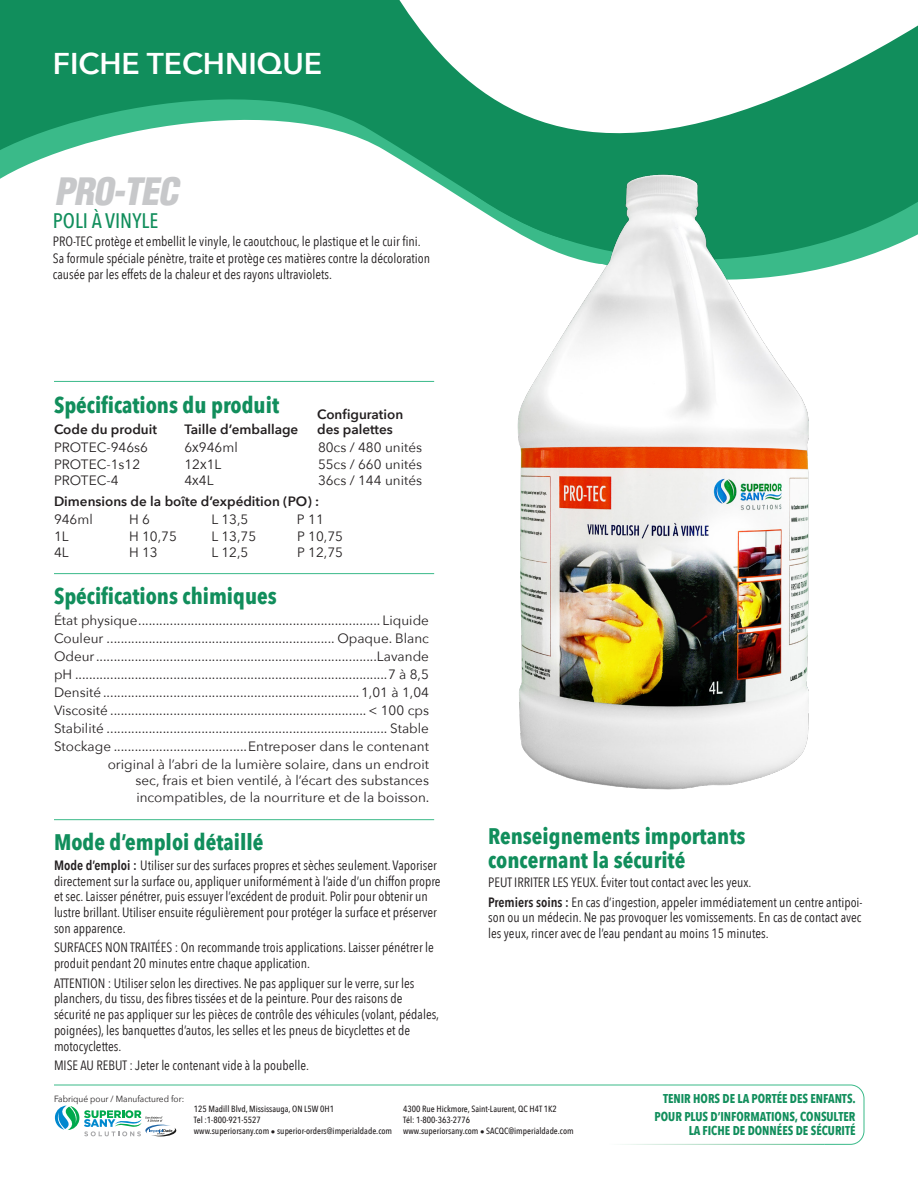
<style>
.page{position:relative;width:918px;height:1188px;background:#fff}
.page>*{position:absolute;margin:0;border:0;box-sizing:border-box;transform-origin:0 0}
.t1{font:italic 900 condensed 36.9px "Helvetica LT Std";color:#c7c8ca}
.t2{font:600 30px "Avenir Next";color:#fff}
.t3{font:700 22.5px "Avenir Next Condensed";color:#118e5c}
.t4{font:500 21px "Avenir Next Condensed";color:#118e5c}
.t5{font:13.5px/15.8px "Avenir Next Condensed";color:#231f20}
.t6{font:13.5px "Avenir Next";color:#231f20}
.t7{font:600 13.5px "Avenir Next";color:#231f20}
.t8{font:700 12.75px "Avenir Next Condensed";color:#118e5c;scale:.95 1}
.t9{font:500 9px "Avenir Next Condensed";color:#231f20}
.t10{font:9px "Avenir Next";color:#231f20;scale:.93 1}
.s1{font-weight:600}
</style>
<div class="page">
<svg style="left:0;top:0;width:300px;height:179px;fill:#118e5c"></svg>
<svg style="left:300px;top:0;width:618px;height:264px"></svg>
<hr style="left:54px;top:819px;width:380px;height:1px;background:#3aba89">
<hr style="left:54px;top:573px;width:380px;height:1px;background:#3aba89">
<hr style="left:54px;top:381px;width:380px;height:1px;background:#3aba89">
<img style="left:478px;top:165px;width:364px;height:625px">
<svg style="left:54px;top:1084px;width:811px;height:61px"></svg>
<hr style="left:540px;top:1144px;width:284px;height:1px;background:#fff">
<p class="t2" style="left:53px;top:38px;width:271px">FICHE TECHNIQUE</p>
<p class="t1" style="left:54px;top:168px;width:134px">PRO-TEC</p>
<p class="t4" style="left:53px;top:208px;width:107px">POLI À VINYLE</p>
<p class="t5" style="left:53px;top:233px;width:379px;line-height:16.5px">PRO-TEC protège et embellit le vinyle, le caoutchouc, le plastique et le cuir fini.<br>Sa formule spéciale pénètre, traite et protège ces matières contre la décoloration causée par les effets de la chaleur et des rayons ultraviolets.</p>
<p class="t3" style="left:54px;top:392px;width:227px">Spécifications du produit</p>
<p class="t7" style="left:54px;top:418px;width:105px">Code du produit</p>
<p class="t7" style="left:185px;top:418px;width:115px">Taille d’emballage</p>
<p class="t6" style="left:54px;top:436px;width:96px">PROTEC-946s6</p>
<p class="t6" style="left:184px;top:436px;width:55px">6X946ml</p>
<p class="t6" style="left:318px;top:436px;width:106px">80cs / 480 unités</p>
<p class="t6" style="left:54px;top:453px;width:88px">PROTEC-1s12</p>
<p class="t6" style="left:185px;top:453px;width:38px">12X1L</p>
<p class="t6" style="left:318px;top:453px;width:106px">55cs / 660 unités</p>
<p class="t6" style="left:54px;top:469px;width:66px">PROTEC-4</p>
<p class="t6" style="left:185px;top:469px;width:31px">4X4L</p>
<p class="t6" style="left:318px;top:469px;width:106px">36cs / 144 unités</p>
<p class="t7" style="left:54px;top:490px;width:267px">Dimensions de la boîte d’expédition (PO) :</p>
<p class="t6" style="left:54px;top:508px;width:40px">946ml</p>
<p class="t6" style="left:129px;top:508px;width:22px">H 6</p>
<p class="t6" style="left:211px;top:508px;width:38px">L 13,5</p>
<p class="t6" style="left:297px;top:508px;width:28px">P 11</p>
<p class="t6" style="left:54px;top:525px;width:16px">1L</p>
<p class="t6" style="left:129px;top:525px;width:49px">H 10,75</p>
<p class="t6" style="left:212px;top:525px;width:46px">L 13,75</p>
<p class="t6" style="left:297px;top:525px;width:48px">P 10,75</p>
<p class="t6" style="left:54px;top:541px;width:16px">4L</p>
<p class="t6" style="left:129px;top:541px;width:30px">H 13</p>
<p class="t6" style="left:212px;top:541px;width:38px">L 12,5</p>
<p class="t6" style="left:297px;top:541px;width:48px">P 12,75</p>
<p class="t7" style="left:317px;top:403px;width:88px">Configuration</p>
<p class="t7" style="left:317px;top:418px;width:77px">des palettes</p>
<p class="t3" style="left:54px;top:582px;width:224px">Spécifications chimiques</p>
<p class="t6" style="left:54px;top:609px;width:377px">État physique..................................................................... Liquide</p>
<p class="t6" style="left:54px;top:627px;width:377px">Couleur ................................................................. Opaque. Blanc</p>
<p class="t6" style="left:54px;top:645px;width:377px">Odeur................................................................................Lavande</p>
<p class="t6" style="left:54px;top:663px;width:377px">pH .........................................................................................7 à 8,5</p>
<p class="t6" style="left:54px;top:681px;width:377px">Densité .........................................................................1,01 à 1,04</p>
<p class="t6" style="left:54px;top:699px;width:377px">Viscosité .........................................................................&lt; 100 cps</p>
<p class="t6" style="left:54px;top:717px;width:377px">Stabilité ................................................................................ Stable</p>
<p class="t6" style="left:54px;top:735px;width:377px">Stockage ......................................Entreposer dans le contenant</p>
<p class="t6" style="left:108px;top:753px;width:323px">original à l’abri de la lumière solaire, dans un endroit</p>
<p class="t6" style="left:136px;top:769px;width:295px">sec, frais et bien ventilé, à l’écart des substances</p>
<p class="t6" style="left:136px;top:786px;width:295px">incompatibles, de la nourriture et de la boisson.</p>
<p class="t3" style="left:54px;top:829px;width:211px">Mode d’emploi détaillé</p>
<p class="t5" style="left:54px;top:857px;width:384px"><span class="s1">Mode d’emploi :</span> Utiliser sur des surfaces propres et sèches seulement. Vaporiser</p>
<p class="t5" style="left:54px;top:873px;width:388px">directement sur la surface ou, appliquer uniformément à l’aide d’un chiffon propre et sec. Laisser pénétrer, puis essuyer l’excédent de produit. Polir pour obtenir un lustre brillant. Utiliser ensuite régulièrement pour protéger la surface et préserver son apparence.</p>
<p class="t5" style="left:54px;top:939px;width:381px">SURFACES NON TRAITÉES : On recommande trois applications. Laisser pénétrer le</p>
<p class="t5" style="left:54px;top:955px;width:258px">produit pendant 20 minutes entre chaque application.</p>
<p class="t5" style="left:54px;top:975px;width:362px">ATTENTION : Utiliser selon les directives. Ne pas appliquer sur le verre, sur les</p>
<p class="t5" style="left:54px;top:990px;width:387px">planchers, du tissu, des fibres tissées et de la peinture. Pour des raisons de sécurité ne pas appliquer sur les pièces de contrôle des véhicules (volant, pédales, poignées), les banquettes d’autos, les selles et les pneus de bicyclettes et de motocyclettes.</p>
<p class="t5" style="left:54px;top:1057px;width:257px">MISE AU REBUT : Jeter le contenant vide à la poubelle.</p>
<p class="t3" style="left:488px;top:822px;width:259px">Renseignements importants</p>
<p class="t3" style="left:488px;top:846px;width:199px">concernant la sécurité</p>
<p class="t5" style="left:488px;top:874px;width:265px">PEUT IRRITER LES YEUX. Éviter tout contact avec les yeux.</p>
<p class="t5" style="left:488px;top:893px;width:376px;text-align:justify"><span class="s1">Premiers soins :</span> En cas d’ingestion, appeler immédiatement un centre antipoi&shy;son ou un médecin. Ne pas provoquer les vomissements. En cas de contact avec les yeux, rincer avec de l’eau pendant au moins 15 minutes.</p>
<p class="t10" style="left:54px;top:1091px;width:142px">Fabriqué pour / Manufactured for:</p>
<p class="t9" style="left:194px;top:1104px;width:142px">125 Madill Blvd, Mississauga, ON L5W 0H1</p>
<p class="t9" style="left:194px;top:1115px;width:68px">Tel :1-800-921-5527</p>
<p class="t9" style="left:194px;top:1126px;width:200px">www.superiorsany.com • superior-orders@imperialdade.com</p>
<p class="t9" style="left:403px;top:1104px;width:155px">4300 Rue Hickmore, Saint-Laurent, QC H4T 1K2</p>
<p class="t9" style="left:403px;top:1115px;width:68px">Tél: 1-800-363-2776</p>
<p class="t9" style="left:403px;top:1126px;width:172px">www.superiorsany.com • SACQC@imperialdade.com</p>
<p class="t8" style="left:663px;top:1091px;width:204px">TENIR HORS DE LA PORTÉE DES ENFANTS.</p>
<p class="t8" style="left:655px;top:1109px;width:213px">POUR PLUS D’INFORMATIONS, CONSULTER</p>
<p class="t8" style="left:689px;top:1122px;width:177px">LA FICHE DE DONNÉES DE SÉCURITÉ</p>
</div>
